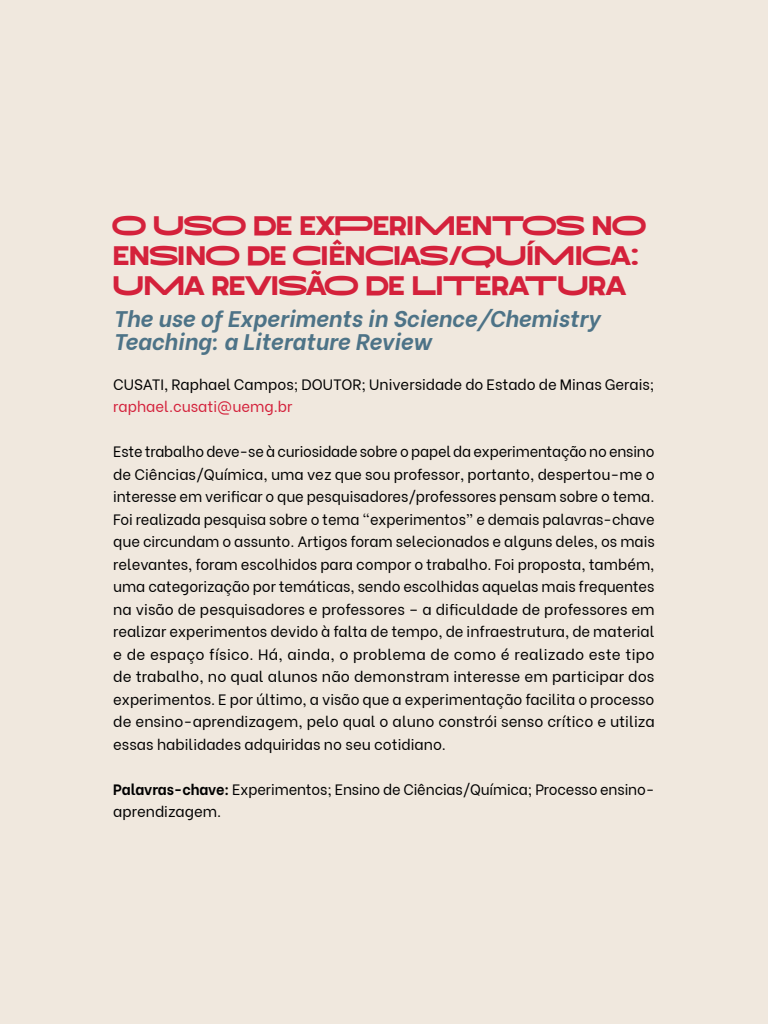
<style>
.page{position:relative;width:768px;height:1024px;background:#f0e8de}
.page>*{position:absolute;margin:0;border:0;box-sizing:border-box;transform-origin:0 0}
.t1{font:30px/30px "Blupsky Sans Serif";color:#d4213b}
.t2{font:italic 700 22.5px/22.5px "Be Vietnam";color:#4d7387}
.t3{font:15px/22.5px "Be Vietnam";color:#000;text-align:justify}
.t4{font:15px "Be Vietnam";color:#d4213b}
.s1{font-weight:700}
</style>
<div class="page">
<h1 class="t1" style="left:113px;top:210px;width:534px">O USO DE EXPERIMENTOS NO<br>ENSINO DE CIÊNCIAS/QUÍMICA:<br>UMA REVISÃO DE LITERATURA</h1>
<h2 class="t2" style="left:113px;top:306px;width:488px">The use of Experiments in Science/Chemistry<br>Teaching: a Literature Review</h2>
<p class="t3" style="left:113px;top:371px;width:543px">CUSATI, Raphael Campos; DOUTOR; Universidade do Estado de Minas Gerais;</p>
<p class="t4" style="left:113px;top:394px;width:181px">raphael.cusati@uemg.br</p>
<p class="t3" style="left:113px;top:439px;width:543px">Este trabalho deve-se à curiosidade sobre o papel da experimentação no ensino de Ciências/Química, uma vez que sou professor, portanto, despertou-me o interesse em verificar o que pesquisadores/professores pensam sobre o tema.<br>Foi realizada pesquisa sobre o tema “experimentos” e demais palavras-chave que circundam o assunto. Artigos foram selecionados e alguns deles, os mais relevantes, foram escolhidos para compor o trabalho. Foi proposta, também, uma categorização por temáticas, sendo escolhidas aquelas mais frequentes na visão de pesquisadores e professores – a dificuldade de professores em realizar experimentos devido à falta de tempo, de infraestrutura, de material e de espaço físico. Há, ainda, o problema de como é realizado este tipo de trabalho, no qual alunos não demonstram interesse em participar dos experimentos. E por último, a visão que a experimentação facilita o processo de ensino-aprendizagem, pelo qual o aluno constrói senso crítico e utiliza essas habilidades adquiridas no seu cotidiano.</p>
<p class="t3" style="left:113px;top:776px;width:543px"><span class="s1">Palavras-chave:</span> Experimentos; Ensino de Ciências/Química; Processo ensino&shy;aprendizagem.</p>
</div>
